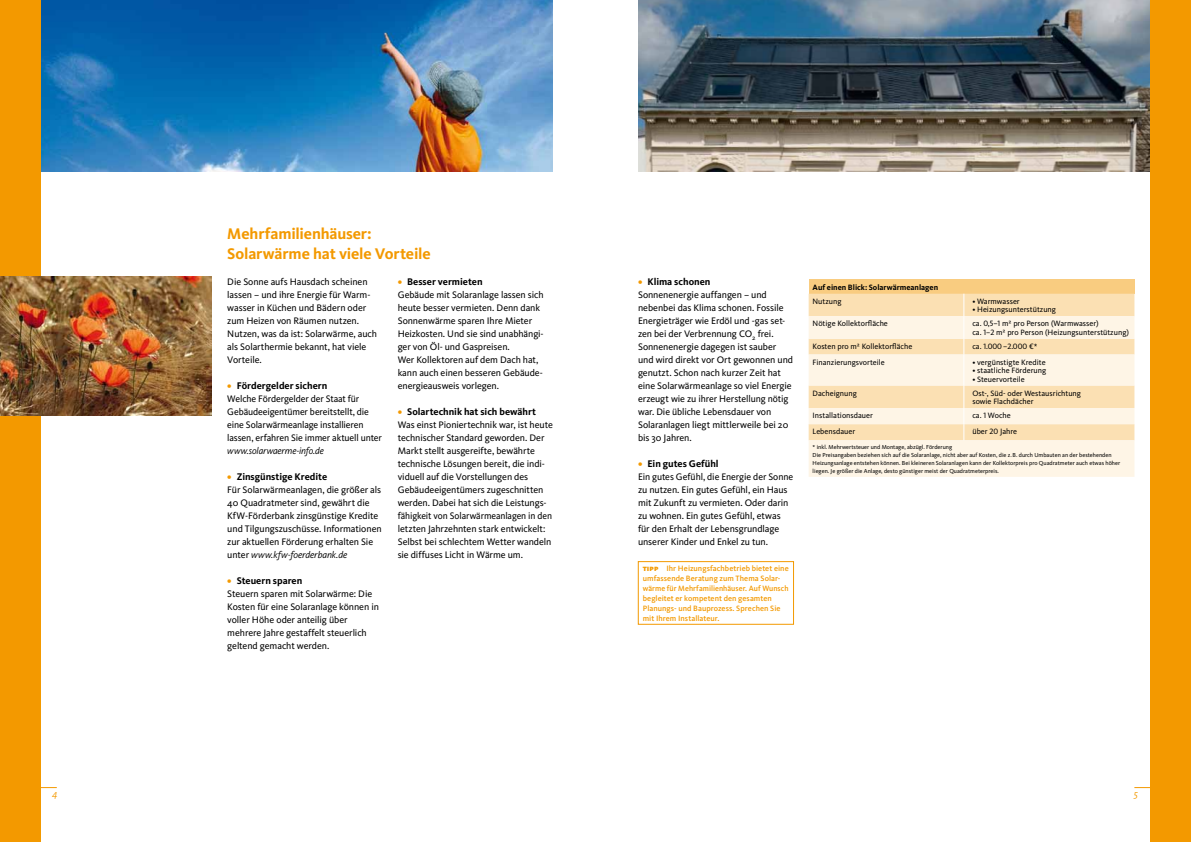
<style>
.page{position:relative;width:1191px;height:842px;background:#fff}
.page>*{position:absolute;margin:0;border:0;box-sizing:border-box;transform-origin:0 0}
.t1{font:700 16px/20px "Kievit";letter-spacing:-.01em;color:#f39900}
.t2{font:700 10px "Kievit";color:#000}
.t3{font:9.8px/13px "Kievit";letter-spacing:-.01em;color:#000}
.t4{font:italic 9.8px "Kievit";letter-spacing:-.015em;color:#000}
.t5{font:italic 300 9.5px "The Sans";color:#f39900}
.t6{font:8px/8.5px "Kievit";color:#000}
.t7{font:500 8px/10px "Kievit";letter-spacing:.005em;color:#f39900}
.t8{font:700 8px "Kievit";color:#000}
.t9{font:8px "Kievit Book SC";color:#000}
.t10{font:6px/8px "Kievit";color:#000}
.s1{color:#f39900}
.s2{font-style:italic}
.s3{font-family:"Kievit Black SC";font-weight:400}
.s4{font-family:"Kievit Book SC"}
.s5{font-family:"Kievit"}
</style>
<div class="page">
<svg style="left:40px;top:787px;width:17px;height:1px"></svg>
<svg style="left:1134px;top:787px;width:16px;height:1px"></svg>
<div style="left:638px;top:561px;width:155px;height:63px;border:1px solid #f39900"></div>
<div style="left:808px;top:280px;width:326px;height:14px;background:#f9cc80"></div>
<div style="left:808px;top:294px;width:326px;height:22px;background:#fbe0b3"></div>
<svg style="left:808px;top:316px;width:326px;height:161px;background:#fdeed6"></svg>
<svg style="left:963px;top:294px;width:1px;height:60px"></svg>
<hr style="left:963px;top:354px;width:1px;height:31px;background:#fff">
<svg style="left:963px;top:385px;width:1px;height:55px"></svg>
<img style="left:40px;top:0;width:513px;height:171px">
<img style="left:638px;top:0;width:512px;height:171px">
<div style="left:0;top:0;width:40px;height:842px;background:#f39900"></div>
<img style="left:0;top:276px;width:212px;height:139px">
<div style="left:1150px;top:0;width:41px;height:842px;background:#f39900"></div>
<h1 class="t1" style="left:227px;top:224px;width:205px">Mehrfamilienhäuser:<br>Solarwärme hat viele Vorteile</h1>
<p class="t3" style="left:227px;top:275px;width:151px">Die Sonne aufs Hausdach scheinen lassen – und ihre Energie für Warm&shy;wasser in Küchen und Bädern oder zum Heizen von Räumen nutzen.<br>Nutzen, was da ist: Solarwärme, auch als Solarthermie bekannt, hat viele<br>Vorteile.</p>
<p class="t2" style="left:227px;top:380px;width:102px"><span class="s1">•</span> Fördergelder sichern</p>
<p class="t3" style="left:227px;top:392px;width:156px">Welche Fördergelder der Staat für Gebäudeeigentümer bereitstellt, die eine Solarwärmeanlage installieren lassen, erfahren Sie immer aktuell unter</p>
<p class="t4" style="left:227px;top:445px;width:98px">www.solarwaerme-info.de</p>
<p class="t2" style="left:227px;top:471px;width:101px"><span class="s1">•</span> Zinsgünstige Kredite</p>
<p class="t3" style="left:227px;top:483px;width:156px">Für Solarwärmeanlagen, die größer als 40 Quadratmeter sind, gewährt die KfW-Förderbank zinsgünstige Kredite und Tilgungszuschüsse. Informationen zur aktuellen Förderung erhalten Sie unter <span class="s2">www.kfw-foerderbank.de</span></p>
<p class="t2" style="left:227px;top:575px;width:76px"><span class="s1">•</span> Steuern sparen</p>
<p class="t3" style="left:227px;top:587px;width:153px">Steuern sparen mit Solarwärme: Die Kosten für eine Solaranlage können in voller Höhe oder anteilig über mehrere Jahre gestaffelt steuerlich geltend gemacht werden.</p>
<p class="t2" style="left:398px;top:276px;width:86px"><span class="s1">•</span> Besser vermieten</p>
<p class="t3" style="left:398px;top:288px;width:147px">Gebäude mit Solaranlage lassen sich heute besser vermieten. Denn dank<br>Sonnenwärme sparen Ihre Mieter<br>Heizkosten. Und sie sind unabhängi&shy;ger von Öl- und Gaspreisen.<br>Wer Kollektoren auf dem Dach hat, kann auch einen besseren Gebäude&shy;energieausweis vorlegen.</p>
<p class="t2" style="left:398px;top:406px;width:140px"><span class="s1">•</span> Solartechnik hat sich bewährt</p>
<p class="t3" style="left:398px;top:418px;width:157px">Was einst Pioniertechnik war, ist heute technischer Standard geworden. Der Markt stellt ausgereifte, bewährte technische Lösungen bereit, die indi&shy;viduell auf die Vorstellungen des Gebäudeeigentümers zugeschnitten werden. Dabei hat sich die Leistungs&shy;fähigkeit von Solarwärmeanlagen in den letzten Jahrzehnten stark entwickelt:<br>Selbst bei schlechtem Wetter wandeln sie diffuses Licht in Wärme um.</p>
<p class="t2" style="left:638px;top:276px;width:74px"><span class="s1">•</span> Klima schonen</p>
<p class="t3" style="left:638px;top:288px;width:157px">Sonnenenergie auffangen – und nebenbei das Klima schonen. Fossile Energieträger wie Erdöl und -gas set&shy;zen bei der Verbrennung CO<sub>2</sub> frei.<br>Sonnenenergie dagegen ist sauber und wird direkt vor Ort gewonnen und genutzt. Schon nach kurzer Zeit hat eine Solarwärmeanlage so viel Energie erzeugt wie zu ihrer Herstellung nötig war. Die übliche Lebensdauer von Solaranlagen liegt mittlerweile bei 20 bis 30 Jahren.</p>
<p class="t2" style="left:638px;top:458px;width:82px"><span class="s1">•</span> Ein gutes Gefühl</p>
<p class="t3" style="left:638px;top:470px;width:157px">Ein gutes Gefühl, die Energie der Sonne zu nutzen. Ein gutes Gefühl, ein Haus mit Zukunft zu vermieten. Oder darin zu wohnen. Ein gutes Gefühl, etwas für den Erhalt der Lebensgrundlage unserer Kinder und Enkel zu tun.</p>
<p class="t7" style="left:643px;top:563px;width:147px"><span class="s3">tipp</span> Ihr Heizungsfachbetrieb bietet eine umfassende Beratung zum Thema Solar&shy;wärme für Mehrfamilienhäuser. Auf Wunsch begleitet er kompetent den gesamten Planungs- und Bauprozess. Sprechen Sie mit Ihrem Installateur.</p>
<p class="t8" style="left:812px;top:282px;width:127px">Auf einen Blick: Solarwärmeanlagen</p>
<p class="t6" style="left:812px;top:297px;width:30px">Nutzung</p>
<p class="t6" style="left:972px;top:297px;width:49px">• Warmwasser</p>
<p class="t6" style="left:972px;top:305px;width:85px">• Heizungsunterstützung</p>
<p class="t6" style="left:812px;top:319px;width:77px">Nötige Kollektorfläche</p>
<p class="t6" style="left:972px;top:319px;width:158px">ca. <span class="s4">0,5–1</span> m² pro Person (Warmwasser)<br>ca. <span class="s4">1–2</span> m² pro Person (Heizungsunterstützung)</p>
<p class="t6" style="left:812px;top:342px;width:101px">Kosten pro m² Kollektorfläche</p>
<p class="t9" style="left:972px;top:341px;width:67px"><span class="s5">ca.</span> 1.000–2.000 <span class="s5">€*</span></p>
<p class="t6" style="left:812px;top:358px;width:74px">Finanzierungsvorteile</p>
<p class="t6" style="left:972px;top:358px;width:75px">• vergünstigte Kredite</p>
<p class="t6" style="left:972px;top:366px;width:75px">• staatliche Förderung</p>
<p class="t6" style="left:972px;top:375px;width:54px">• Steuervorteile</p>
<p class="t6" style="left:812px;top:389px;width:46px">Dacheignung</p>
<p class="t6" style="left:972px;top:389px;width:110px">Ost-, Süd- oder Westausrichtung sowie Flachdächer</p>
<p class="t6" style="left:812px;top:411px;width:62px">Installationsdauer</p>
<p class="t6" style="left:972px;top:411px;width:40px">ca. <span class="s4">1</span> Woche</p>
<p class="t6" style="left:812px;top:427px;width:44px">Lebensdauer</p>
<p class="t6" style="left:972px;top:427px;width:46px">über <span class="s4">20</span> Jahre</p>
<p class="t10" style="left:812px;top:443px;width:309px">* inkl. Mehrwertsteuer und Montage, abzügl. Förderung<br>Die Preisangaben beziehen sich auf die Solaranlage, nicht aber auf Kosten, die z.B. durch Umbauten an der bestehenden Heizungsanlage entstehen können. Bei kleineren Solaranlagen kann der Kollektorpreis pro Quadratmeter auch etwas höher liegen. Je größer die Anlage, desto günstiger meist der Quadratmeterpreis.</p>
<p class="t5" style="left:52px;top:785px;width:7px">4</p>
<p class="t5" style="left:1133px;top:785px;width:6px">5</p>
</div>
